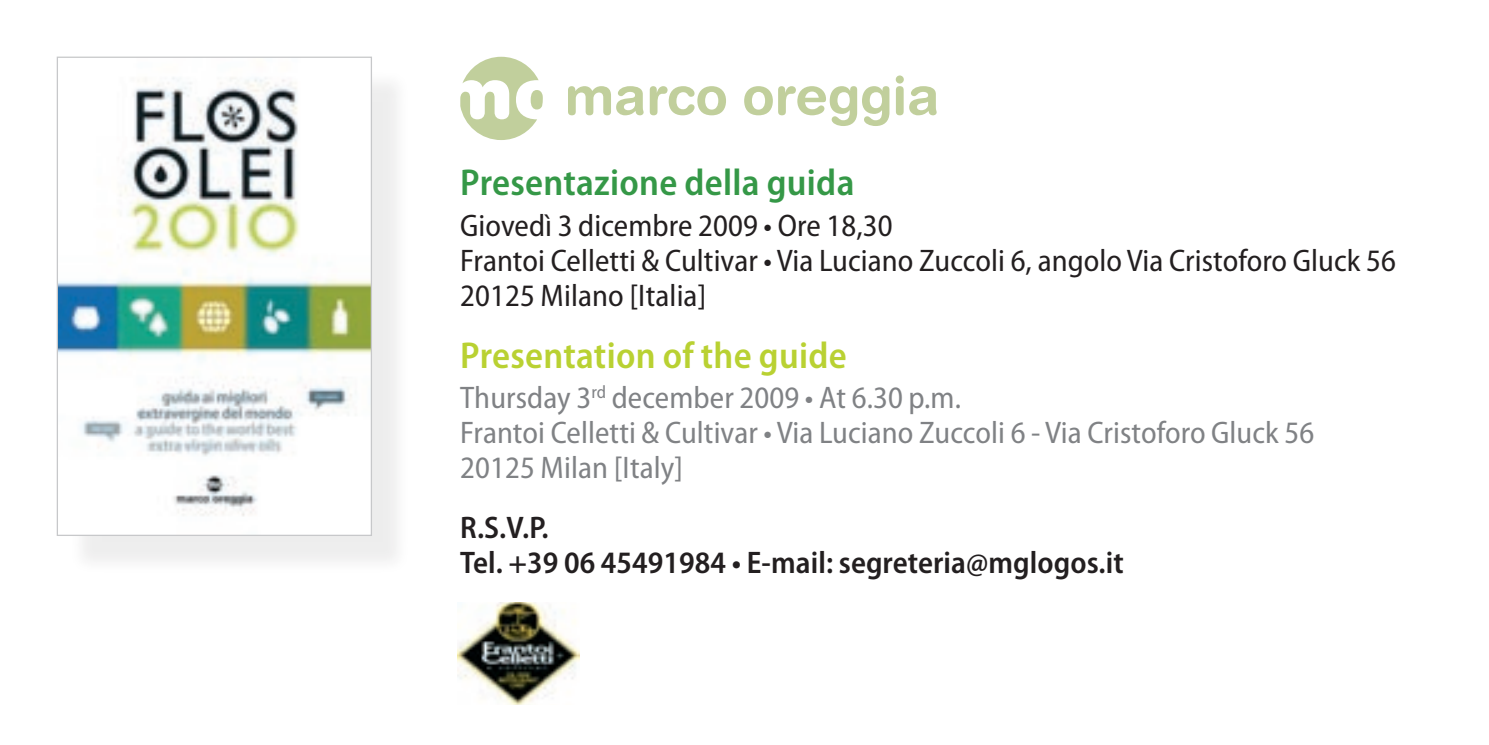
<style>
.page{position:relative;width:1489px;height:745px;background:#fff}
.page>*{position:absolute;margin:0;border:0;box-sizing:border-box;transform-origin:0 0}
.t1{font:700 53px "Helvetica Rounded LT Std";letter-spacing:-.005em;color:#c1cf9c}
.t2{font:600 semi-condensed 37.5px "Myriad Pro";letter-spacing:.01em;color:#359847}
.t3{font:600 semi-condensed 37.5px "Myriad Pro";letter-spacing:.01em;color:#b9d132}
.t4{font:semi-condensed 31.25px/35px "Myriad Pro";letter-spacing:.005em;color:#231f20}
.t5{font:semi-condensed 31.25px/35px "Myriad Pro";letter-spacing:.005em;color:#808285}
.t6{font:600 semi-condensed 31.25px/35px "Myriad Pro";letter-spacing:.005em;color:#231f20}
</style>
<div class="page">
<div style="left:68px;top:68px;width:353px;height:516px;background:#f4f4f4"></div>
<img style="left:59px;top:68px;width:311px;height:465px">
<div style="left:57px;top:57px;width:315px;height:478px;border:1px solid #c7c8ca"></div>
<svg style="left:460px;top:57px;width:83px;height:83px"></svg>
<img style="left:457px;top:602px;width:122px;height:101px">
<h1 class="t1" style="left:565px;top:63px;width:376px">marco oreggia</h1>
<p class="t2" style="left:460px;top:159px;width:395px">Presentazione della guida</p>
<p class="t4" style="left:460px;top:207px;width:937px">Giovedì 3 dicembre 2009 • Ore 18,30<br>Frantoi Celletti &amp; Cultivar • Via Luciano Zuccoli 6, angolo Via Cristoforo Gluck 56<br>20125 Milano [Italia]</p>
<p class="t3" style="left:460px;top:332px;width:388px">Presentation of the guide</p>
<p class="t5" style="left:460px;top:379px;width:855px">Thursday 3<sup>rd</sup> december 2009 • At 6.30 p.m.<br>Frantoi Celletti &amp; Cultivar • Via Luciano Zuccoli 6 - Via Cristoforo Gluck 56<br>20125 Milan [Italy]</p>
<p class="t6" style="left:460px;top:509px;width:665px">R.S.V.P.<br>Tel. +39 06 45491984 • E-mail: segreteria@mglogos.it</p>
</div>
